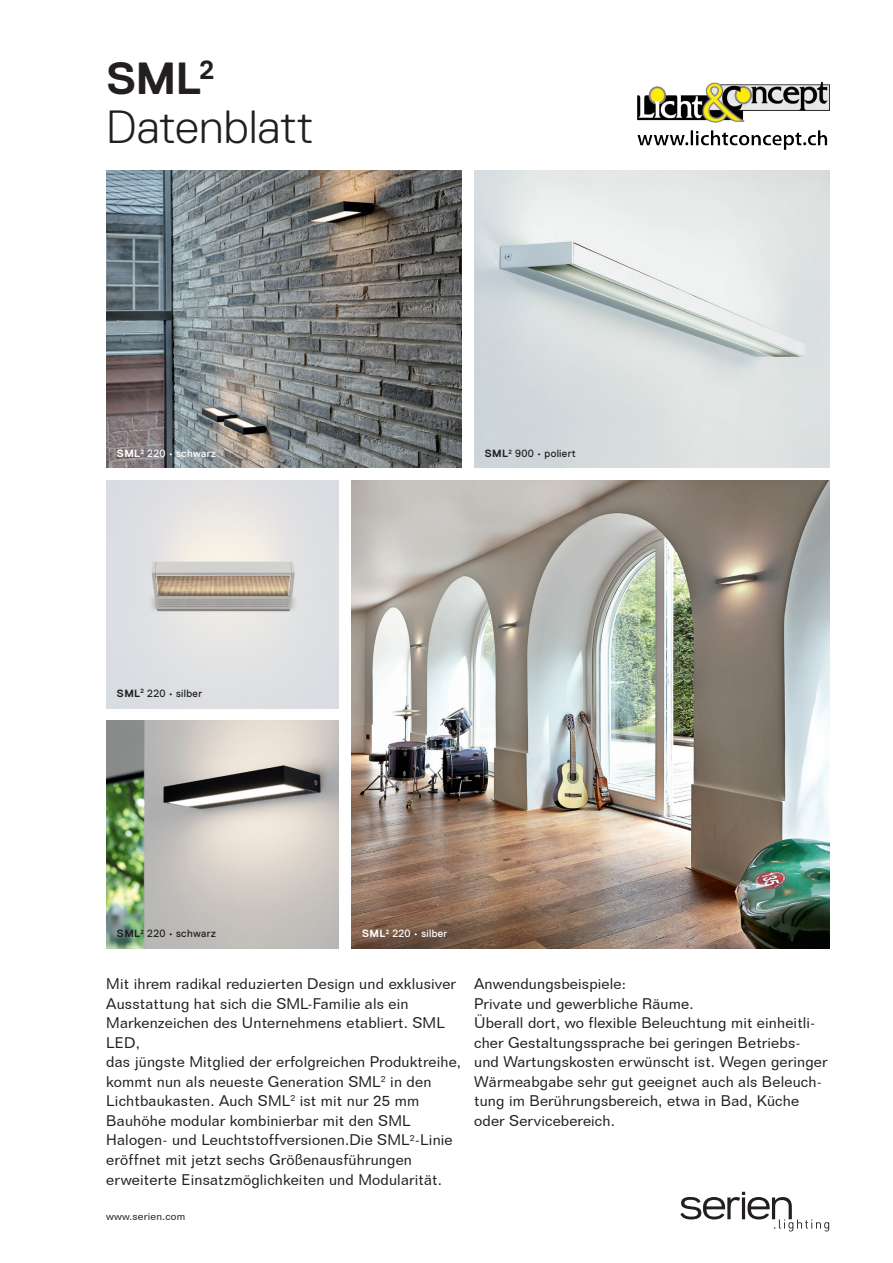
<style>
.page{position:relative;width:893px;height:1263px;background:#fff}
.page>*{position:absolute;margin:0;border:0;box-sizing:border-box;transform-origin:0 0}
.Header__Datenblatt{font:300 46.5px "Replica Pro";letter-spacing:.01em;color:#231f20}
.t1{font:700 45px "Replica Pro";color:#231f20}
.Cover_Text{font:15px/19.5px "Folio BT";letter-spacing:.01em;color:#231f20}
.BU_schwarz{font:10.5px "Replica Pro";letter-spacing:.03em;color:#231f20}
.BU_weiß{font:10.5px "Replica Pro";letter-spacing:.03em;color:#fff}
.Tabelle_Text__linksb{font:10.5px "Folio BT";letter-spacing:.02em;color:#231f20}
.s1{font-weight:700}
</style>
<div class="page">
<img style="left:106px;top:170px;width:355px;height:298px">
<img style="left:474px;top:170px;width:355px;height:298px">
<svg style="left:680px;top:1192px;width:149px;height:39px"></svg>
<img style="left:106px;top:721px;width:233px;height:227px">
<img style="left:106px;top:480px;width:233px;height:228px">
<img style="left:351px;top:480px;width:478px;height:468px">
<img style="left:638px;top:82px;width:191px;height:68px">
<h2 class="t1" style="left:107px;top:53px;width:109px">SML<sup>2</sup></h2>
<p class="Header__Datenblatt" style="left:106px;top:101px;width:209px">Datenblatt</p>
<p class="BU_weiß" style="left:117px;top:448px;width:101px"><span class="s1">SML</span><sup>2</sup> 220 • schwarz</p>
<p class="BU_schwarz" style="left:485px;top:448px;width:93px"><span class="s1">SML</span><sup>2</sup> 900 • poliert</p>
<p class="BU_schwarz" style="left:117px;top:687px;width:87px"><span class="s1">SML</span><sup>2</sup> 220 • silber</p>
<p class="BU_schwarz" style="left:117px;top:927px;width:101px"><span class="s1">SML</span><sup>2</sup> 220 • schwarz</p>
<p class="BU_weiß" style="left:362px;top:927px;width:87px"><span class="s1">SML</span><sup>2</sup> 220 • silber</p>
<p class="Cover_Text" style="left:106px;top:974px;width:356px">Mit ihrem radikal reduzierten Design und exklusiver Ausstattung hat sich die SML-Familie als ein Markenzeichen des Unternehmens etabliert. SML LED,<br>das jüngste Mitglied der erfolgreichen Produktreihe, kommt nun als neueste Generation SML<sup>2</sup> in den Lichtbaukasten. Auch SML<sup>2</sup> ist mit nur 25 mm Bauhöhe modular kombinierbar mit den SML Halogen- und Leuchtstoffversionen.Die SML<sup>2</sup>-Linie eröffnet mit jetzt sechs Größenausführungen erweiterte Einsatzmöglichkeiten und Modularität.</p>
<p class="Cover_Text" style="left:474px;top:974px;width:153px">Anwendungsbeispiele:</p>
<p class="Cover_Text" style="left:474px;top:994px;width:221px">Private und gewerbliche Räume.</p>
<p class="Cover_Text" style="left:474px;top:1013px;width:355px">Überall dort, wo flexible Beleuchtung mit einheitli&shy;cher Gestaltungssprache bei geringen Betriebs&shy;und Wartungskosten erwünscht ist. Wegen geringer Wärmeabgabe sehr gut geeignet auch als Beleuch&shy;tung im Berührungsbereich, etwa in Bad, Küche oder Servicebereich.</p>
<p class="Tabelle_Text__linksb" style="left:106px;top:1210px;width:81px">www.serien.com</p>
</div>
